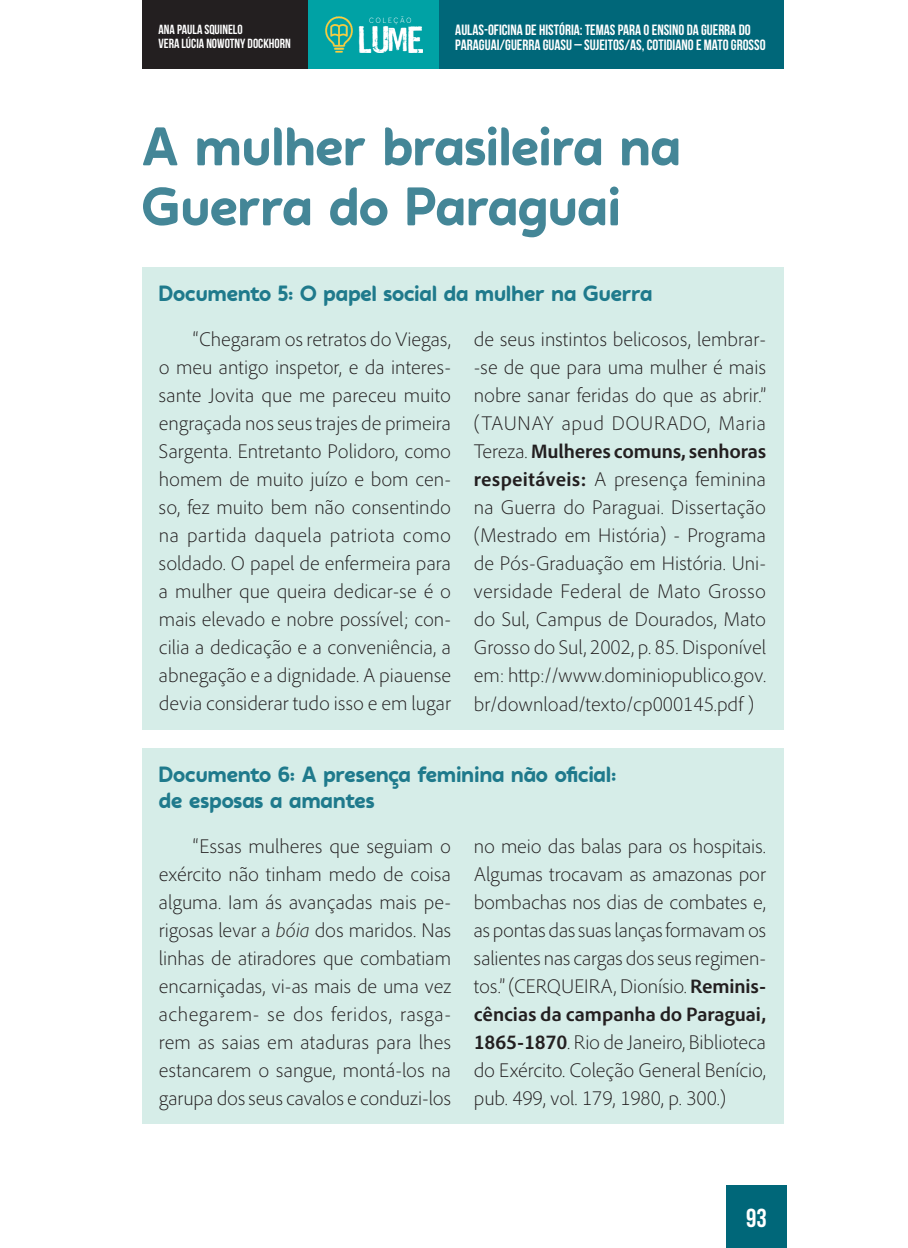
<style>
.page{position:relative;width:908px;height:1248px;background:#fff}
.page>*{position:absolute;margin:0;border:0;box-sizing:border-box;transform-origin:0 0}
.t1{font:700 54px/60px "Auro";color:#448697}
.t2{font:700 26px "Bebas Neue";color:#fff}
.t3{font:700 22px/26px "Auro";color:#1f7a8c}
.t4{font:300 20px/28px "Adobe Clean";color:#231f20;text-align:justify}
.t5{font:700 14.8px/14.8px "Bebas Neue";color:#fff}
.t6{font:13.2px/13.2px "Bebas Neue";color:#fff}
.s1{font-weight:700}
.s2{font-style:italic}
</style>
<div class="page">
<div style="left:142px;top:0;width:167px;height:68px;background:#231f20"></div>
<div style="left:308px;top:0;width:167px;height:68px;background:#00a2a5"></div>
<div style="left:439px;top:0;width:344px;height:68px;background:#006779"></div>
<img style="left:325px;top:17px;width:97px;height:35px">
<div style="left:726px;top:1185px;width:60px;height:62px;background:#006779"></div>
<div style="left:142px;top:267px;width:640px;height:462px;background:#d6ede8"></div>
<div style="left:142px;top:748px;width:640px;height:375px;background:#d6ede8"></div>
<p class="t6" style="left:158px;top:23px;width:134px">ANA PAULA SQUINELO<br>VERA LÚCIA NOWOTNY DOCKHORN</p>
<p class="t5" style="left:455px;top:23px;width:312px">AULAS-OFICINA DE HISTÓRIA: TEMAS PARA O ENSINO DA GUERRA DO<br>PARAGUAI/GUERRA GUASU – SUJEITOS/AS, COTIDIANO E MATO GROSSO</p>
<h1 class="t1" style="left:142px;top:118px;width:540px">A mulher brasileira na<br>Guerra do Paraguai</h1>
<p class="t3" style="left:159px;top:281px;width:495px">Documento 5: O papel social da mulher na Guerra</p>
<p class="t4" style="left:159px;top:325px;width:294px;text-indent:34px">“Chegaram os retratos do Viegas, o meu antigo inspetor, e da interes&shy;sante Jovita que me pareceu muito engraçada nos seus trajes de primeira Sargenta. Entretanto Polidoro, como homem de muito juízo e bom cen&shy;so, fez muito bem não consentindo na partida daquela patriota como soldado. O papel de enfermeira para a mulher que queira dedicar-se é o mais elevado e nobre possível; con&shy;cilia a dedicação e a conveniência, a abnegação e a dignidade. A piauense devia considerar tudo isso e em lugar</p>
<p class="t4" style="left:473px;top:325px;width:294px">de seus instintos belicosos, lembrar--se de que para uma mulher é mais nobre sanar feridas do que as abrir.” (TAUNAY apud DOURADO, Maria Tereza. <span class="s1">Mulheres comuns, senhoras respeitáveis:</span> A presença feminina na Guerra do Paraguai. Dissertação (Mestrado em História) - Programa de Pós-Graduação em História. Uni&shy;versidade Federal de Mato Grosso do Sul, Campus de Dourados, Mato Grosso do Sul, 2002, p. 85. Disponível em: http://www.dominiopublico.gov. br/download/texto/cp000145.pdf )</p>
<p class="t3" style="left:159px;top:761px;width:459px">Documento 6: A presença feminina não oficial: de esposas a amantes</p>
<p class="t4" style="left:159px;top:831px;width:294px;text-indent:34px">“Essas mulheres que seguiam o exército não tinham medo de coisa alguma. Iam ás avançadas mais pe&shy;rigosas levar a <span class="s2">bóia</span> dos maridos. Nas linhas de atiradores que combatiam encarniçadas, vi-as mais de uma vez achegarem- se dos feridos, rasga&shy;rem as saias em ataduras para lhes estancarem o sangue, montá-los na garupa dos seus cavalos e conduzi-los</p>
<p class="t4" style="left:473px;top:831px;width:294px">no meio das balas para os hospitais.<br>Algumas trocavam as amazonas por bombachas nos dias de combates e, as pontas das suas lanças formavam os salientes nas cargas dos seus regimen&shy;tos.” (CERQUEIRA, Dionísio. <span class="s1">Reminis&shy;cências da campanha do Paraguai, 1865-1870</span>. Rio de Janeiro, Biblioteca do Exército. Coleção General Benício, pub. 499, vol. 179, 1980, p. 300.)</p>
<h2 class="t2" style="left:745px;top:1203px;width:22px">93</h2>
</div>
